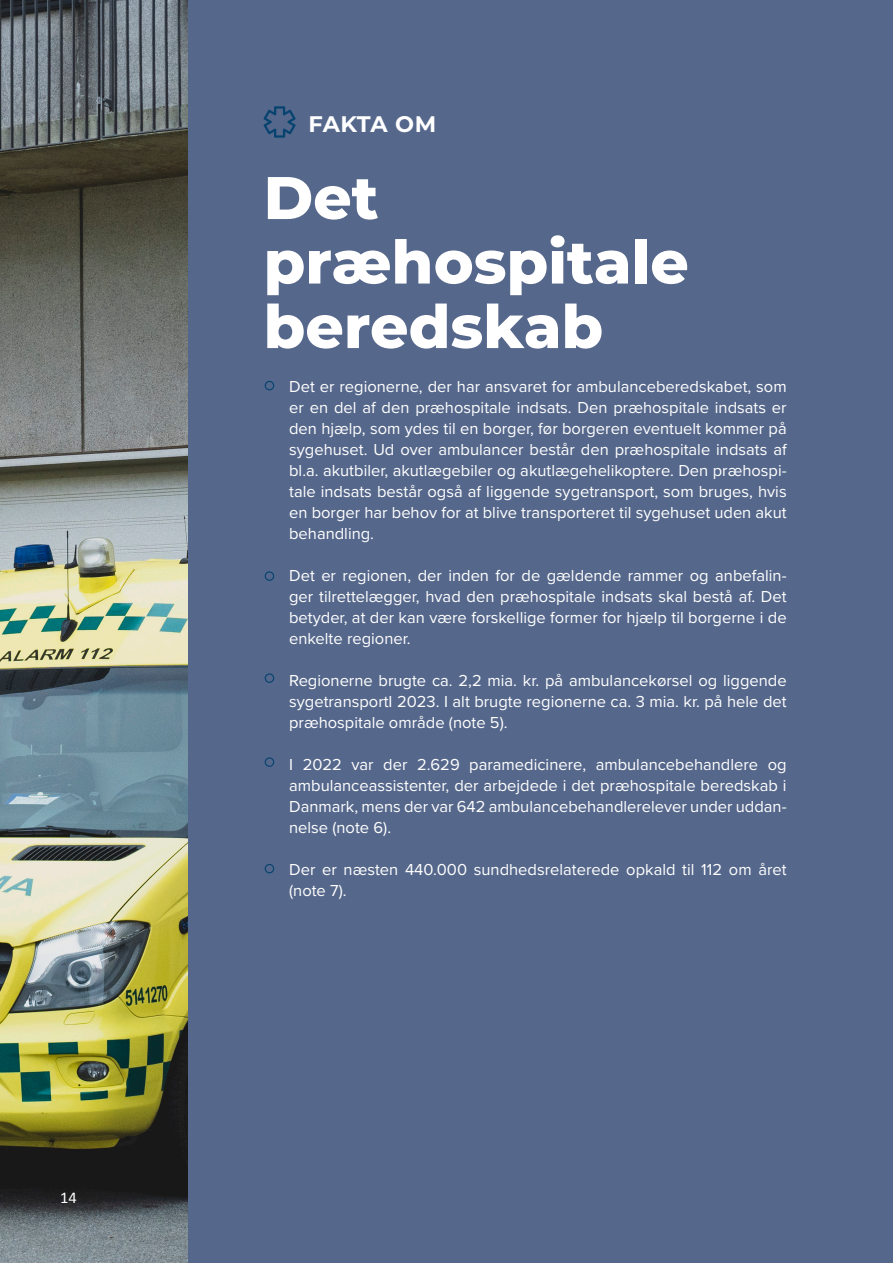
<style>
.page{position:relative;width:893px;height:1263px;background:#55678b}
.page>*{position:absolute;margin:0;border:0;box-sizing:border-box;transform-origin:0 0}
.Rubrik{font:800 60px/64.5px "Montserrat";color:#fff}
.t1{font:700 22.5px "Montserrat";letter-spacing:-.005em;color:#fff}
.Brødtekst{font:16.5px/21px "Proxima Nova";color:#fff;text-align:justify}
.Brødtekst-2{font:16.5px "Calibri";color:#fff}
</style>
<div class="page">
<img style="left:0;top:0;width:187px;height:1263px">
<svg style="left:264px;top:106px;width:32px;height:32px"></svg>
<div style="left:265px;top:381px;width:9px;height:9px;border:1px solid #06446f;border-radius:50%"></div>
<div style="left:265px;top:757px;width:9px;height:10px;border:1px solid #06446f;border-radius:50%"></div>
<div style="left:265px;top:864px;width:9px;height:9px;border:1px solid #06446f;border-radius:50%"></div>
<div style="left:265px;top:673px;width:9px;height:10px;border:1px solid #06446f;border-radius:50%"></div>
<div style="left:265px;top:571px;width:9px;height:10px;border:1px solid #06446f;border-radius:50%"></div>
<p class="Brødtekst-2" style="left:60px;top:1186px;width:18px">14</p>
<h3 class="t1" style="left:309px;top:108px;width:129px">FAKTA OM</h3>
<p class="Rubrik" style="left:264px;top:162px;width:427px">Det præhospitale beredskab</p>
<p class="Brødtekst" style="left:289px;top:375px;width:499px">Det er regionerne, der har ansvaret for ambulanceberedskabet, som er en del af den præhospitale indsats. Den præhospitale indsats er den hjælp, som ydes til en borger, før borgeren eventuelt kommer på sygehuset. Ud over ambulancer består den præhospitale indsats af bl.a. akutbiler, akutlægebiler og akutlægehelikoptere. Den præhospi&shy;tale indsats består også af liggende sygetransport, som bruges, hvis en borger har behov for at blive transporteret til sygehuset uden akut behandling.</p>
<p class="Brødtekst" style="left:289px;top:564px;width:499px">Det er regionen, der inden for de gældende rammer og anbefalin&shy;ger tilrettelægger, hvad den præhospitale indsats skal bestå af. Det betyder, at der kan være forskellige former for hjælp til borgerne i de enkelte regioner.</p>
<p class="Brødtekst" style="left:289px;top:669px;width:499px">Regionerne brugte ca. 2,2 mia. kr. på ambulancekørsel og liggende sygetransportI 2023. I alt brugte regionerne ca. 3 mia. kr. på hele det præhospitale område (note 5).</p>
<p class="Brødtekst" style="left:289px;top:753px;width:499px">I 2022 var der 2.629 paramedicinere, ambulancebehandlere og ambulanceassistenter, der arbejdede i det præhospitale beredskab i Danmark, mens der var 642 ambulancebehandlerelever under uddan&shy;nelse (note 6).</p>
<p class="Brødtekst" style="left:289px;top:858px;width:499px">Der er næsten 440.000 sundhedsrelaterede opkald til 112 om året (note 7).</p>
</div>
